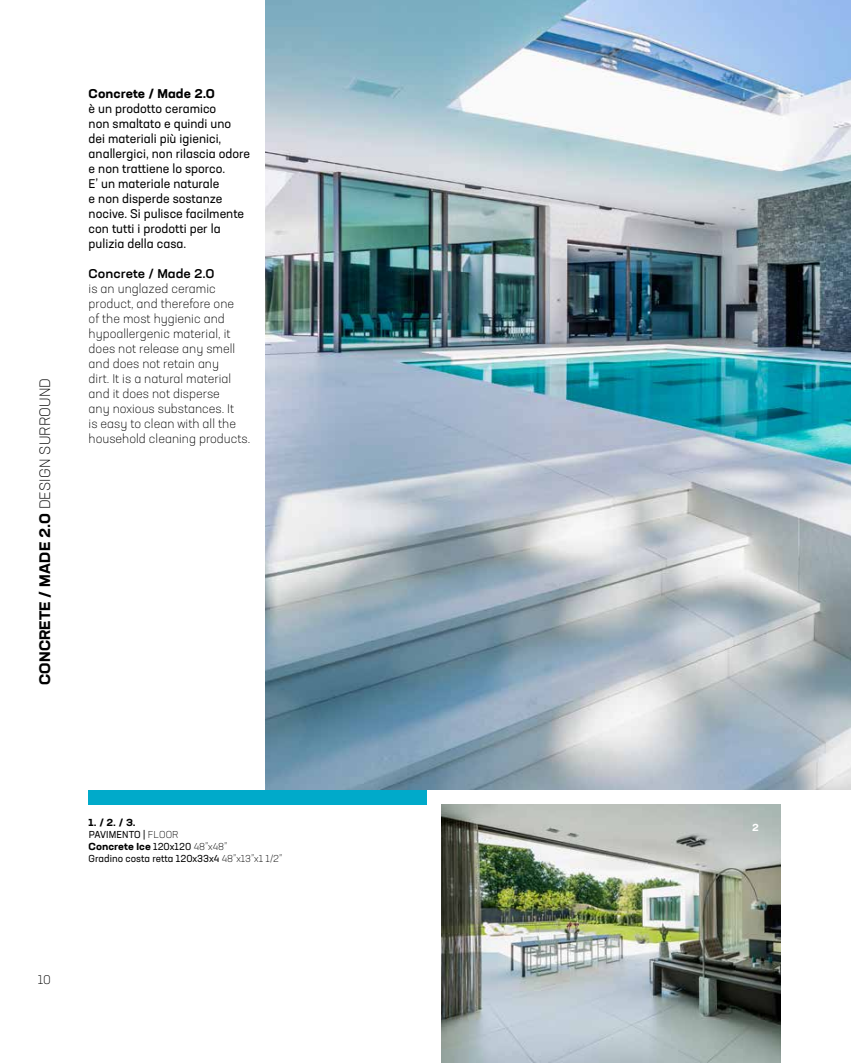
<style>
.page{position:relative;width:851px;height:1063px;background:#fff}
.page>*{position:absolute;margin:0;border:0;box-sizing:border-box;transform-origin:0 0}
.t1{font:700 expanded 15px "Neusa Next Std";letter-spacing:.01em;color:#000}
.t2{font:300 12.5px/15px "Neusa Next Std";color:#000}
.t3{font:12.5px/15px "Neusa Next Std";color:#000}
.t4{font:700 expanded 12.5px "Neusa Next Std";color:#000}
.t5{font:500 expanded 12.5px "Neusa Next Std";color:#000}
.t6{font:10px/12px "Neusa Next Std";color:#000}
.t7{font:700 expanded 10px "Neusa Next Std";color:#fff}
.s1{font-weight:300;font-stretch:normal}
.s2{font-weight:700;font-stretch:expanded}
.s3{font-weight:300}
</style>
<div class="page">
<img style="left:265px;top:0;width:585px;height:790px">
<div style="left:89px;top:790px;width:338px;height:15px;background:#00aaca"></div>
<img style="left:442px;top:805px;width:338px;height:258px">
<p class="t1" style="left:35px;top:685px;width:309px;rotate:-90deg">CONCRETE / MADE 2.0 <span class="s1">DESIGN SURROUND</span></p>
<p class="t4" style="left:89px;top:86px;width:128px">Concrete / Made 2.0</p>
<p class="t3" style="left:89px;top:101px;width:163px">è un prodotto ceramico<br>non smaltato e quindi uno dei materiali più igienici, anallergici, non rilascia odore e non trattiene lo sporco.<br>E’ un materiale naturale<br>e non disperde sostanze nocive. Si pulisce facilmente con tutti i prodotti per la pulizia della casa.</p>
<p class="t5" style="left:89px;top:266px;width:127px">Concrete / Made 2.0</p>
<p class="t2" style="left:89px;top:281px;width:163px">is an unglazed ceramic product, and therefore one<br>of the most hygienic and hypoallergenic material, it does not release any smell and does not retain any<br>dirt. It is a natural material and it does not disperse<br>any noxious substances. It<br>is easy to clean with all the household cleaning products.</p>
<p class="t6" style="left:89px;top:817px;width:195px"><span class="s2">1. / 2. / 3.<br></span>PAVIMENTO | <span class="s3">FLOOR<br></span><span class="s2">Concrete Ice</span> 120x120 <span class="s3">48”x48”<br></span>Gradino costa retta 120x33x4 <span class="s3">48”x13”x1 1/2”</span></p>
<p class="t2" style="left:38px;top:972px;width:15px">10</p>
<p class="t7" style="left:752px;top:821px;width:8px">2</p>
</div>
